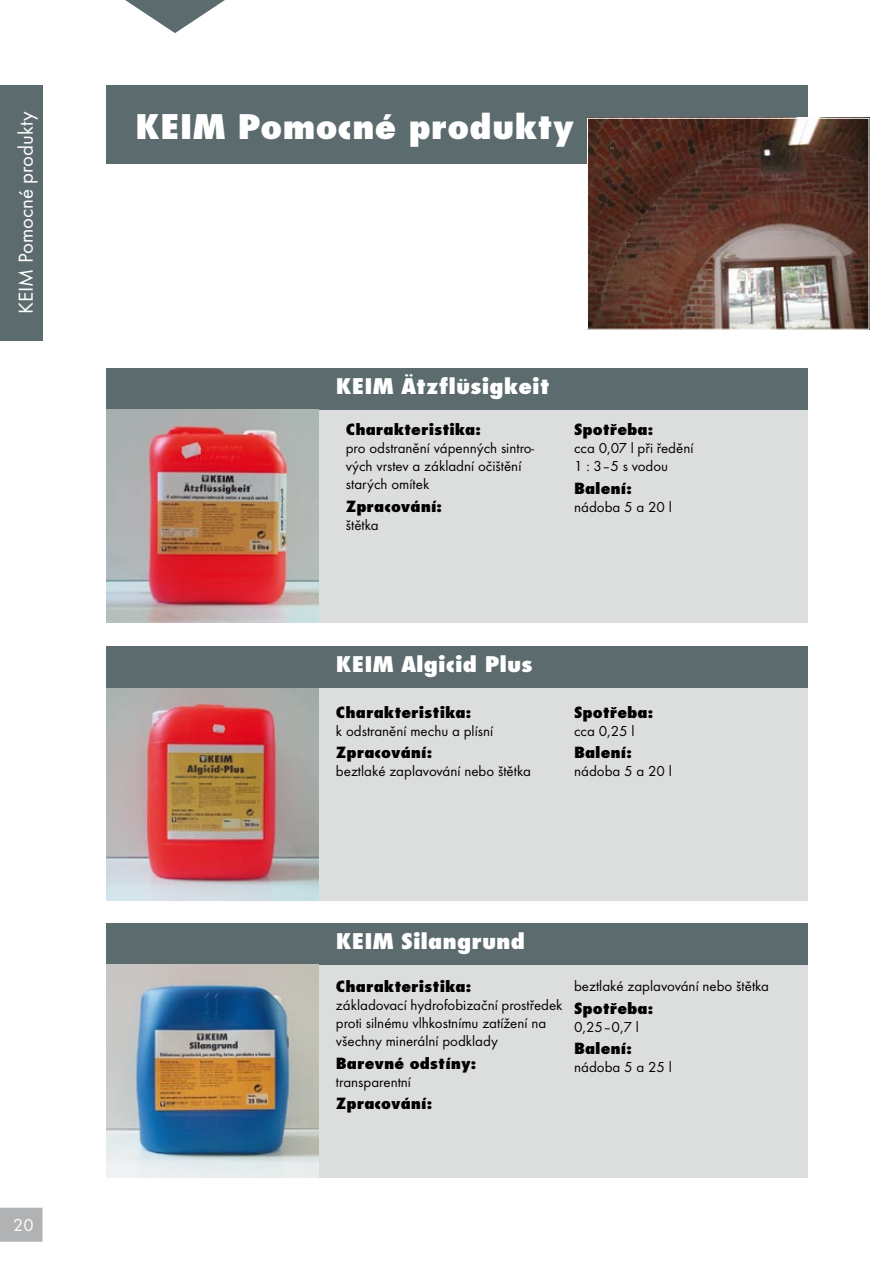
<style>
.page{position:relative;width:893px;height:1263px;background:#fff}
.page>*{position:absolute;margin:0;border:0;box-sizing:border-box;transform-origin:0 0}
.t1{font:33px "Futura Extra Bold AEE";color:#fff;scale:1.2 1}
.t2{font:21px "Futura Extra Bold AEE";color:#fff;scale:1.2 1}
.t3{font:21px "Futura TEE";color:#fff}
.t4{font:18px "Futura TEE";color:#fff}
.t5{font:15px/18px "Futura TEE";color:#000}
.t6{font:15px "Futura Extra Bold AEE";color:#000;scale:1.2 1}
</style>
<div class="page">
<svg style="left:0;top:1208px;width:43px;height:34px"></svg>
<div style="left:106px;top:85px;width:702px;height:79px;background:#5c6c6e"></div>
<div style="left:106px;top:370px;width:702px;height:252px;background:#dcdddd"></div>
<div style="left:106px;top:368px;width:702px;height:42px;background:#5c6c6e"></div>
<div style="left:106px;top:925px;width:702px;height:252px;background:#dcdddd"></div>
<div style="left:106px;top:923px;width:702px;height:42px;background:#5c6c6e"></div>
<div style="left:106px;top:648px;width:702px;height:253px;background:#dcdddd"></div>
<img style="left:106px;top:688px;width:213px;height:213px">
<div style="left:106px;top:646px;width:702px;height:42px;background:#5c6c6e"></div>
<img style="left:589px;top:120px;width:278px;height:208px">
<div style="left:587px;top:118px;width:282px;height:212px;border:1px solid #fff"></div>
<div style="left:0;top:85px;width:43px;height:255px;background:#5c6c6e"></div>
<img style="left:106px;top:409px;width:213px;height:213px">
<img style="left:106px;top:964px;width:213px;height:213px">
<svg style="left:125px;top:0;width:100px;height:33px"></svg>
<h2 class="t3" style="left:13px;top:314px;width:204px;rotate:-90deg">KEIM Pomocné produkty</h2>
<p class="t4" style="left:13px;top:1215px;width:22px">20</p>
<h1 class="t1" style="left:135px;top:105px;width:368px">KEIM Pomocné produkty</h1>
<h2 class="t2" style="left:336px;top:372px;width:180px">KEIM Ätzflüsigkeit</h2>
<p class="t6" style="left:346px;top:420px;width:114px">Charakteristika:</p>
<p class="t5" style="left:346px;top:439px;width:190px">pro odstranění vápenných sintro&shy;vých vrstev a základní očištění starých omítek</p>
<p class="t6" style="left:346px;top:496px;width:82px">Zpracování:</p>
<p class="t5" style="left:346px;top:515px;width:34px">štětka</p>
<p class="t6" style="left:574px;top:420px;width:67px">Spotřeba:</p>
<p class="t5" style="left:574px;top:439px;width:121px">cca 0,07 l při ředění<br>1 : 3 –5 s vodou</p>
<p class="t6" style="left:574px;top:478px;width:50px">Balení:</p>
<p class="t5" style="left:574px;top:497px;width:99px">nádoba 5 a 20 l</p>
<h2 class="t2" style="left:336px;top:650px;width:166px">KEIM Algicid Plus</h2>
<p class="t6" style="left:336px;top:702px;width:114px">Charakteristika:</p>
<p class="t5" style="left:336px;top:722px;width:159px">k odstranění mechu a plísní</p>
<p class="t6" style="left:336px;top:743px;width:82px">Zpracování:</p>
<p class="t5" style="left:336px;top:762px;width:196px">beztlaké zaplavování nebo štětka</p>
<p class="t6" style="left:574px;top:702px;width:67px">Spotřeba:</p>
<p class="t5" style="left:574px;top:722px;width:62px">cca 0,25 l</p>
<p class="t6" style="left:574px;top:743px;width:50px">Balení:</p>
<p class="t5" style="left:574px;top:762px;width:99px">nádoba 5 a 20 l</p>
<h2 class="t2" style="left:336px;top:927px;width:159px">KEIM Silangrund</h2>
<p class="t6" style="left:336px;top:977px;width:114px">Charakteristika:</p>
<p class="t5" style="left:336px;top:996px;width:228px">základovací hydrofobizační prostředek proti silnému vlhkostnímu zatížení na všechny minerální podklady</p>
<p class="t6" style="left:336px;top:1053px;width:119px">Barevné odstíny:</p>
<p class="t5" style="left:336px;top:1072px;width:77px">transparentní</p>
<p class="t6" style="left:336px;top:1093px;width:82px">Zpracování:</p>
<p class="t5" style="left:574px;top:977px;width:196px">beztlaké zaplavování nebo štětka</p>
<p class="t6" style="left:574px;top:998px;width:67px">Spotřeba:</p>
<p class="t5" style="left:574px;top:1018px;width:66px">0,25–0,7 l</p>
<p class="t6" style="left:574px;top:1038px;width:50px">Balení:</p>
<p class="t5" style="left:574px;top:1058px;width:99px">nádoba 5 a 25 l</p>
</div>
